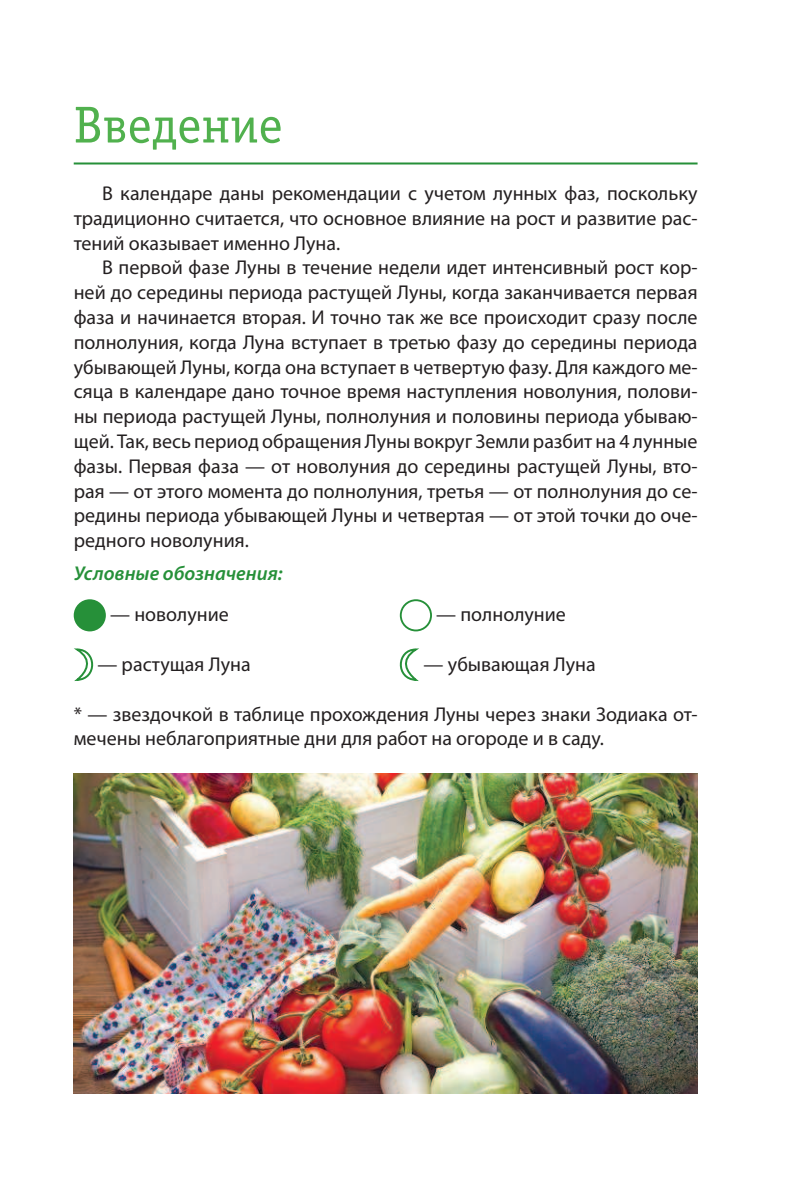
<style>
.page{position:relative;width:811px;height:1191px;background:#fff}
.page>*{position:absolute;margin:0;border:0;box-sizing:border-box;transform-origin:0 0}
.t1{font:52px "Officina Serif C";color:#51b14e}
.t2{font:20px/24.8px "Myriad Pro";color:#231f20;text-align:justify}
.t3{font:italic 600 20px "Myriad Pro";color:#269039}
</style>
<div class="page">
<div style="left:74px;top:599px;width:32px;height:32px;background:#269039;border-radius:50%"></div>
<svg style="left:74px;top:648px;width:20px;height:33px"></svg>
<img style="left:74px;top:773px;width:623px;height:320px">
<hr style="left:74px;top:162px;width:623px;height:2px;background:#269039">
<div style="left:400px;top:599px;width:32px;height:32px;border:2px solid #269039;border-radius:50%"></div>
<svg style="left:399px;top:648px;width:20px;height:33px"></svg>
<h1 class="t1" style="left:74px;top:107px;width:210px">Введение</h1>
<p class="t2" style="left:74px;top:183px;width:625px;text-indent:28px">В календаре даны рекомендации с учетом лунных фаз, поскольку традиционно считается, что основное влияние на рост и развитие рас&shy;тений оказывает именно Луна.</p>
<p class="t2" style="left:74px;top:257px;width:625px;text-indent:28px">В первой фазе Луны в течение недели идет интенсивный рост кор&shy;ней до середины периода растущей Луны, когда заканчивается первая фаза и начинается вторая. И точно так же все происходит сразу после полнолуния, когда Луна вступает в третью фазу до середины периода убывающей Луны, когда она вступает в четвертую фазу. Для каждого ме&shy;сяца в календаре дано точное время наступления новолуния, полови&shy;ны периода растущей Луны, полнолуния и половины периода убываю&shy;щей. Так, весь период обращения Луны вокруг Земли разбит на 4 лунные фазы. Первая фаза — от новолуния до середины растущей Луны, вто&shy;рая — от этого момента до полнолуния, третья — от полнолуния до се&shy;редины периода убывающей Луны и четвертая — от этой точки до оче&shy;редного новолуния.</p>
<p class="t3" style="left:74px;top:561px;width:210px">Условные обозначения:</p>
<p class="t2" style="left:110px;top:604px;width:120px">— новолуние</p>
<p class="t2" style="left:97px;top:653px;width:155px">— растущая Луна</p>
<p class="t2" style="left:436px;top:604px;width:131px">— полнолуние</p>
<p class="t2" style="left:423px;top:653px;width:174px">— убывающая Луна</p>
<p class="t2" style="left:74px;top:703px;width:625px">* — звездочкой в таблице прохождения Луны через знаки Зодиака от&shy;мечены неблагоприятные дни для работ на огороде и в саду.</p>
</div>
